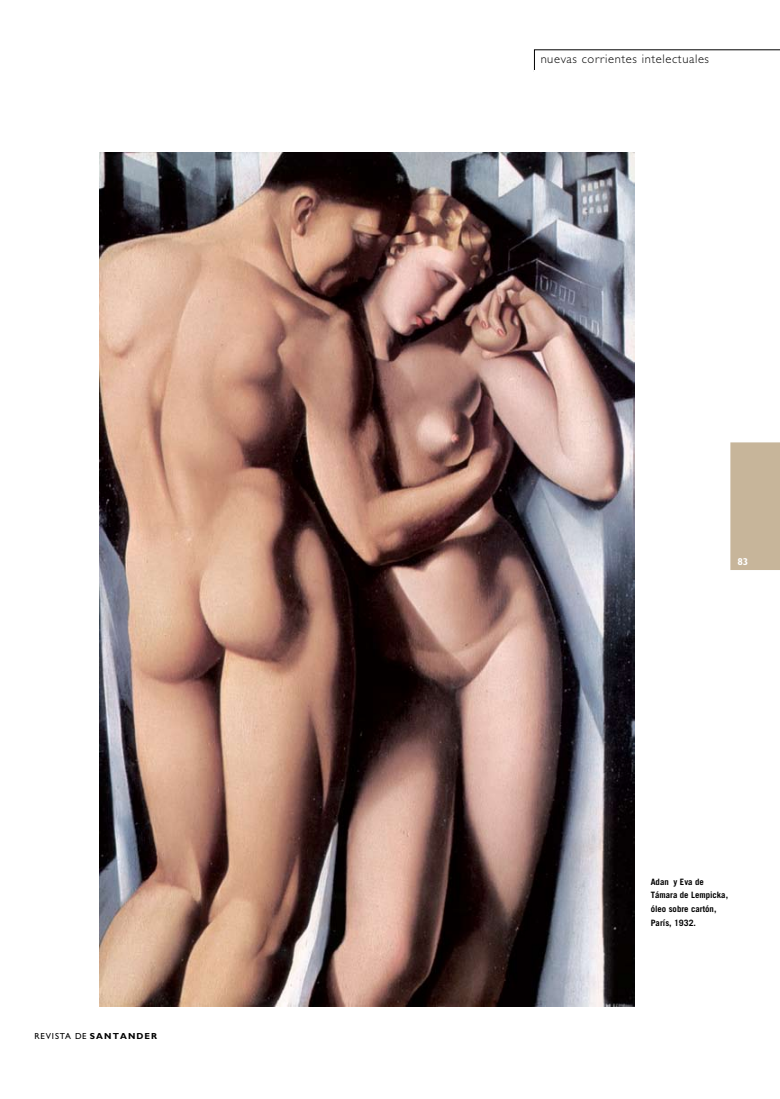
<style>
.page{position:relative;width:780px;height:1099px;background:#fff}
.page>*{position:absolute;margin:0;border:0;box-sizing:border-box;transform-origin:0 0}
.t1{font:300 12.5px "Gill Sans";letter-spacing:.05em;color:#000}
.t2{font:700 10px "Gill Sans";color:#fff}
.t3{font:700 8.75px/13.8px "Trade Gothic";color:#000}
.t4{font:8.75px "Gill Sans";letter-spacing:.1em;color:#000}
.s1{font-weight:700}
</style>
<div class="page">
<div style="left:730px;top:442px;width:49px;height:128px;background:#c7b59a"></div>
<svg style="left:534px;top:50px;width:245px;height:20px"></svg>
<img style="left:99px;top:152px;width:535px;height:854px">
<p class="t4" style="left:34px;top:1031px;width:124px">REVISTA DE <span class="s1">SANTANDER</span></p>
<h1 class="t1" style="left:540px;top:52px;width:170px">nuevas corrientes intelectuales</h1>
<p class="t2" style="left:737px;top:556px;width:13px">83</p>
<p class="t3" style="left:650px;top:874px;width:79px">Adan y Eva de<br>Támara de Lempicka, óleo sobre cartón,<br>París, 1932.</p>
</div>
